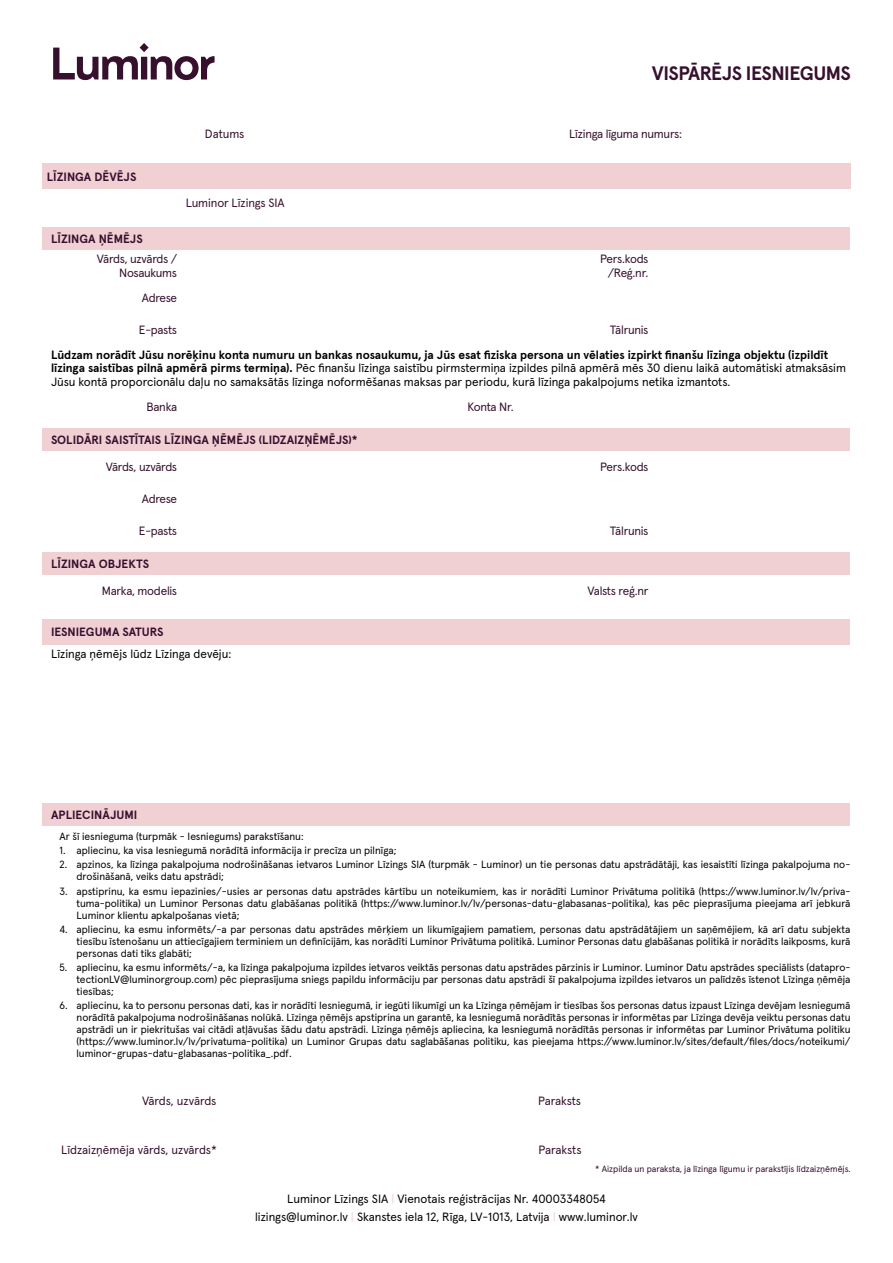
<style>
.page{position:relative;width:893px;height:1263px;background:#fff}
.page>*{position:absolute;margin:0;border:0;box-sizing:border-box;transform-origin:0 0}
.t1{font:700 19.5px "Apercu Pro";letter-spacing:-.025em;color:#36102d}
.t2{font:12px/13.5px "Apercu Pro";color:#000;text-align:center}
.t3{font:12px/13.5px "Apercu Pro";letter-spacing:-.02em;color:#36102d;text-align:right}
.t4{font:700 12px "Apercu Pro";color:#36102d}
.t5{font:12px "Apercu Pro";color:#36102d}
.t6{font:10.5px/12px "Apercu Pro";color:#000;text-align:justify}
.t7{font:9px "Apercu Pro";color:#36102d}
.s1{font-weight:700}
.s2{color:#f1d0d4}
</style>
<div class="page">
<div style="left:43px;top:164px;width:808px;height:25px;background:#f1d0d4"></div>
<div style="left:43px;top:227px;width:807px;height:22px;background:#f1d0d4"></div>
<div style="left:43px;top:428px;width:807px;height:22px;background:#f1d0d4"></div>
<div style="left:43px;top:552px;width:807px;height:22px;background:#f1d0d4"></div>
<div style="left:43px;top:619px;width:807px;height:25px;background:#f1d0d4"></div>
<div style="left:43px;top:803px;width:807px;height:22px;background:#f1d0d4"></div>
<svg style="left:53px;top:43px;width:162px;height:37px"></svg>
<h1 class="t1" style="left:652px;top:58px;width:200px">VISPĀRĒJS IESNIEGUMS</h1>
<p class="t4" style="left:47px;top:167px;width:91px">LĪZINGA DĒVĒJS</p>
<p class="t3" style="left:205px;top:126px;width:41px">Datums</p>
<p class="t3" style="left:569px;top:126px;width:114px">Līzinga līguma numurs:</p>
<p class="t3" style="left:186px;top:195px;width:100px">Luminor Līzings SIA</p>
<p class="t4" style="left:51px;top:229px;width:93px">LĪZINGA ŅĒMĒJS</p>
<p class="t3" style="left:97px;top:251px;width:82px">Vārds, uzvārds /<br>Nosaukums</p>
<p class="t3" style="left:600px;top:251px;width:50px">Pers.kods /Reģ.nr.</p>
<p class="t3" style="left:142px;top:290px;width:37px">Adrese</p>
<p class="t3" style="left:139px;top:322px;width:40px">E-pasts</p>
<p class="t3" style="left:610px;top:322px;width:40px">Tālrunis</p>
<p class="t2" style="left:51px;top:347px;width:796px;text-align:left"><span class="s1">Lūdzam norādīt Jūsu norēķinu konta numuru un bankas nosaukumu, ja Jūs esat fiziska persona un vēlaties izpirkt finanšu līzinga objektu (izpildīt līzinga saistības pilnā apmērā pirms termiņa).</span> Pēc finanšu līzinga saistību pirmstermiņa izpildes pilnā apmērā mēs 30 dienu laikā automātiski atmaksāsim<br>Jūsu kontā proporcionālu daļu no samaksātās līzinga noformēšanas maksas par periodu, kurā līzinga pakalpojums netika izmantots.</p>
<p class="t3" style="left:146px;top:399px;width:32px">Banka</p>
<p class="t3" style="left:468px;top:399px;width:48px">Konta Nr.</p>
<p class="t4" style="left:51px;top:431px;width:308px">SOLIDĀRI SAISTĪTAIS LĪZINGA ŅĒMĒJS (LIDZAIZŅĒMĒJS)*</p>
<p class="t3" style="left:106px;top:459px;width:73px">Vārds, uzvārds</p>
<p class="t3" style="left:600px;top:459px;width:50px">Pers.kods</p>
<p class="t3" style="left:142px;top:491px;width:37px">Adrese</p>
<p class="t3" style="left:139px;top:523px;width:40px">E-pasts</p>
<p class="t3" style="left:610px;top:523px;width:40px">Tālrunis</p>
<p class="t4" style="left:51px;top:554px;width:100px">LĪZINGA OBJEKTS</p>
<p class="t3" style="left:102px;top:583px;width:77px">Marka, modelis</p>
<p class="t3" style="left:587px;top:583px;width:62px">Valsts reģ.nr</p>
<p class="t4" style="left:51px;top:623px;width:114px">IESNIEGUMA SATURS</p>
<p class="t2" style="left:51px;top:646px;width:182px">Līzinga ņēmējs lūdz Līzinga devēju:</p>
<p class="t4" style="left:51px;top:806px;width:88px">APLIECINĀJUMI</p>
<p class="t6" style="left:60px;top:830px;width:246px">Ar šī iesnieguma (turpmāk - Iesniegums) parakstīšanu:</p>
<p class="t6" style="left:60px;top:844px;width:338px">1. apliecinu, ka visa Iesniegumā norādītā informācija ir precīza un pilnīga;</p>
<p class="t6" style="left:77px;top:858px;width:775px;text-indent:-17px">2. apzinos, ka līzinga pakalpojuma nodrošināšanas ietvaros Luminor Līzings SIA (turpmāk - Luminor) un tie personas datu apstrādātāji, kas iesaistīti līzinga pakalpojuma no&shy;drošināšanā, veiks datu apstrādi;</p>
<p class="t6" style="left:77px;top:884px;width:775px;text-indent:-17px">3. apstiprinu, ka esmu iepazinies/-usies ar personas datu apstrādes kārtību un noteikumiem, kas ir norādīti Luminor Privātuma politikā (https://www.luminor.lv/lv/priva&shy;tuma-politika) un Luminor Personas datu glabāšanas politikā (https://www.luminor.lv/lv/personas-datu-glabasanas-politika), kas pēc pieprasījuma pieejama arī jebkurā Luminor klientu apkalpošanas vietā;</p>
<p class="t6" style="left:77px;top:922px;width:775px;text-indent:-17px">4. apliecinu, ka esmu informēts/-a par personas datu apstrādes mērķiem un likumīgajiem pamatiem, personas datu apstrādātājiem un saņēmējiem, kā arī datu subjekta tiesību īstenošanu un attiecīgajiem terminiem un definīcijām, kas norādīti Luminor Privātuma politikā. Luminor Personas datu glabāšanas politikā ir norādīts laikposms, kurā personas dati tiks glabāti;</p>
<p class="t6" style="left:77px;top:960px;width:775px;text-indent:-17px">5. apliecinu, ka esmu informēts/-a, ka līzinga pakalpojuma izpildes ietvaros veiktās personas datu apstrādes pārzinis ir Luminor. Luminor Datu apstrādes speciālists (datapro&shy;tectionLV@luminorgroup.com) pēc pieprasījuma sniegs papildu informāciju par personas datu apstrādi šī pakalpojuma izpildes ietvaros un palīdzēs īstenot Līzinga ņēmēja tiesības;</p>
<p class="t6" style="left:77px;top:998px;width:775px;text-indent:-17px">6. apliecinu, ka to personu personas dati, kas ir norādīti Iesniegumā, ir iegūti likumīgi un ka Līzinga ņēmējam ir tiesības šos personas datus izpaust Līzinga devējam Iesniegumā norādītā pakalpojuma nodrošināšanas nolūkā. Līzinga ņēmējs apstiprina un garantē, ka Iesniegumā norādītās personas ir informētas par Līzinga devēja veiktu personas datu apstrādi un ir piekritušas vai citādi atļāvušas šādu datu apstrādi. Līzinga ņēmējs apliecina, ka Iesniegumā norādītās personas ir informētas par Luminor Privātuma politiku (https://www.luminor.lv/lv/privatuma-politika) un Luminor Grupas datu saglabāšanas politiku, kas pieejama https://www.luminor.lv/sites/default/files/docs/noteikumi/ luminor-grupas-datu-glabasanas-politika_.pdf.</p>
<p class="t3" style="left:142px;top:1093px;width:76px">Vārds, uzvārds</p>
<p class="t3" style="left:538px;top:1093px;width:45px">Paraksts</p>
<p class="t5" style="left:61px;top:1140px;width:157px">Līdzaizņēmēja vārds, uzvārds*</p>
<p class="t3" style="left:538px;top:1142px;width:45px">Paraksts</p>
<p class="t7" style="left:595px;top:1161px;width:257px">* Aizpilda un paraksta, ja līzinga līgumu ir parakstījis līdzaizņēmējs.</p>
<p class="t2" style="left:255px;top:1189px;width:384px;line-height:18px">Luminor Līzings SIA <span class="s2">|</span> Vienotais reģistrācijas Nr. 40003348054 lizings@luminor.lv <span class="s2">|</span> Skanstes iela 12, Rīga, LV-1013, Latvija <span class="s2">|</span> www.luminor.lv</p>
</div>
